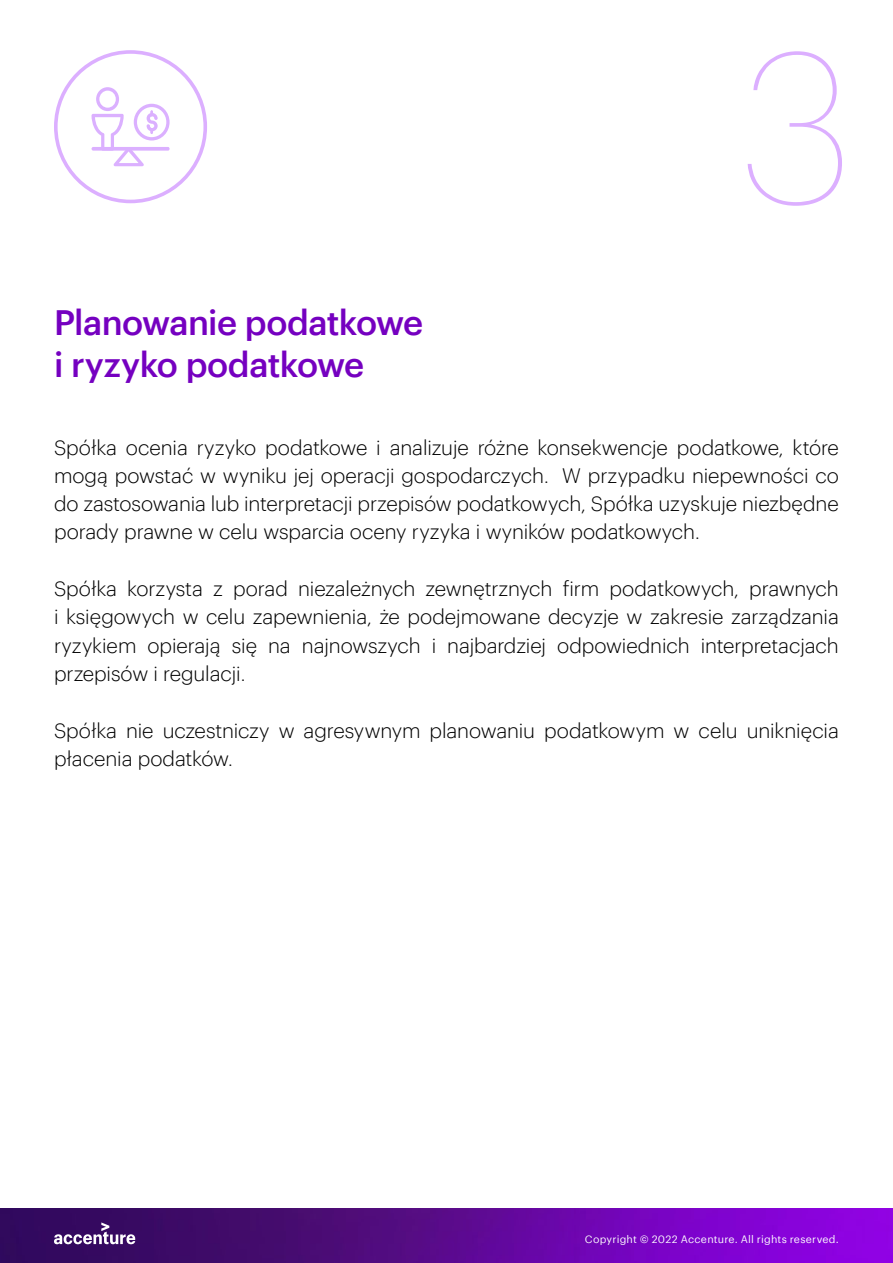
<style>
.page{position:relative;width:893px;height:1263px;background:#fff}
.page>*{position:absolute;margin:0;border:0;box-sizing:border-box;transform-origin:0 0}
.t1{font:100 212.4px "Graphik";color:#dcafff}
.t2{font:500 34.5px/41.4px "Graphik";letter-spacing:-.025em;color:#7500c0}
.t3{font:300 20.4px/28.3px "Graphik";letter-spacing:-.01em;color:#000;text-align:justify}
.t4{font:10.5px "Graphik";letter-spacing:.02em;color:#fff}
</style>
<div class="page">
<img style="left:0;top:1209px;width:893px;height:54px">
<svg style="left:54px;top:1222px;width:81px;height:22px"></svg>
<div style="left:54px;top:50px;width:153px;height:153px;border:4px solid #dcafff;border-radius:50%"></div>
<svg style="left:92px;top:87px;width:78px;height:79px"></svg>
<h2 class="t2" style="left:54px;top:299px;width:371px">Planowanie podatkowe i ryzyko podatkowe</h2>
<h1 class="t1" style="left:741px;top:-22px;width:113px">3</h1>
<p class="t3" style="left:54px;top:431px;width:786px">Spółka ocenia ryzyko podatkowe i analizuje różne konsekwencje podatkowe, które mogą powstać w wyniku jej operacji gospodarczych. W przypadku niepewności co do zastosowania lub interpretacji przepisów podatkowych, Spółka uzyskuje niezbędne porady prawne w celu wsparcia oceny ryzyka i wyników podatkowych.</p>
<p class="t3" style="left:54px;top:573px;width:786px">Spółka korzysta z porad niezależnych zewnętrznych firm podatkowych, prawnych i księgowych w celu zapewnienia, że podejmowane decyzje w zakresie zarządzania ryzykiem opierają się na najnowszych i najbardziej odpowiednich interpretacjach przepisów i regulacji.</p>
<p class="t3" style="left:54px;top:715px;width:786px">Spółka nie uczestniczy w agresywnym planowaniu podatkowym w celu uniknięcia płacenia podatków.</p>
<p class="t4" style="left:585px;top:1231px;width:255px">Copyright © 2022 Accenture. All rights reserved.</p>
</div>
